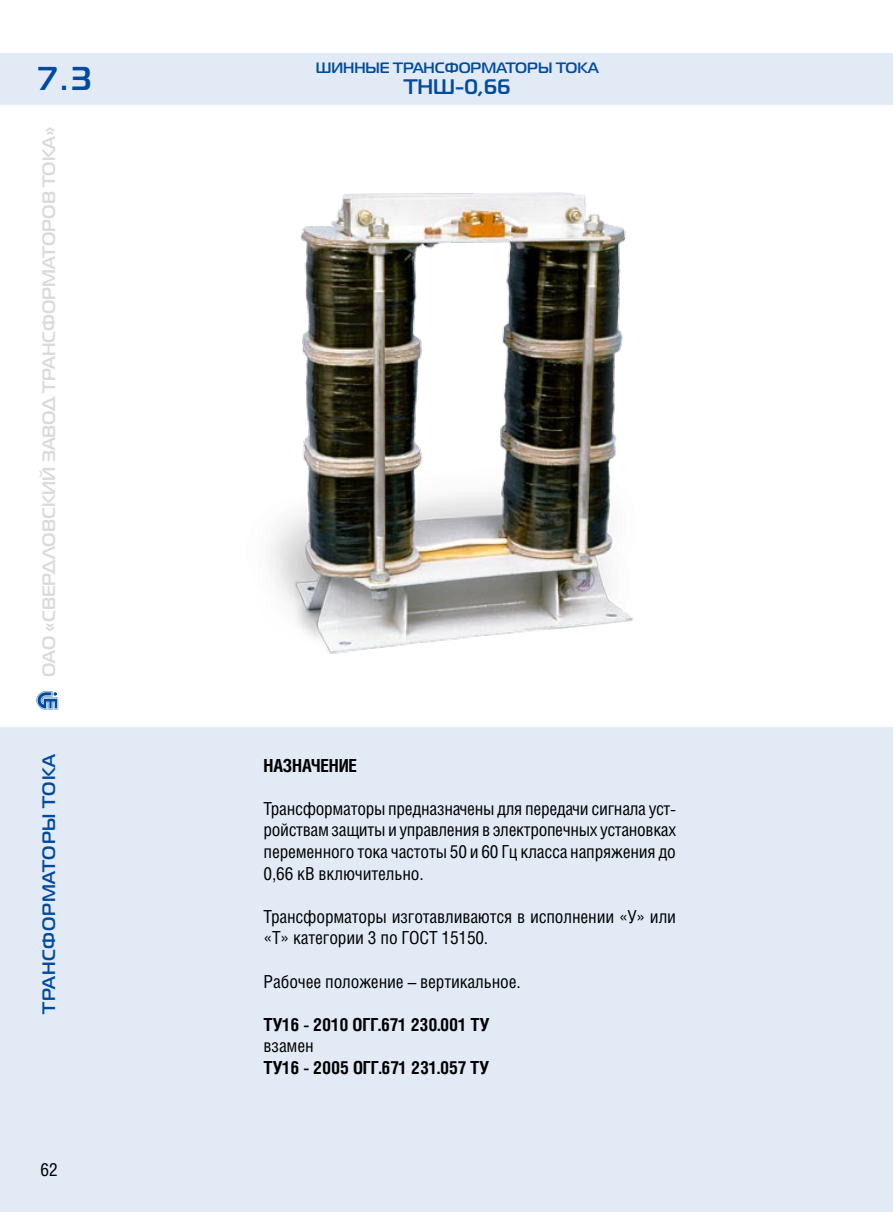
<style>
.page{position:relative;width:893px;height:1212px;background:#fff}
.page>*{position:absolute;margin:0;border:0;box-sizing:border-box;transform-origin:0 0}
.t1{font:700 33px "Magistral C";color:#004ba0}
.t2{font:700 21px "Magistral C";color:#004ba0}
.t3{font:18px/21.6px "Helios Cond";letter-spacing:-.01em;color:#000;text-align:justify}
.t4{font:700 18px/21.6px "Helios Cond";letter-spacing:-.01em;color:#000}
.t5{font:700 18px "Magistral C";color:#dadada}
.t6{font:700 18px "Magistral C";letter-spacing:.04em;color:#004ba0}
.t7{font:700 15px "Magistral C";color:#004ba0}
.s1{font-weight:400}
</style>
<div class="page">
<div style="left:0;top:53px;width:893px;height:51px;background:#e1eaf5"></div>
<div style="left:0;top:727px;width:893px;height:485px;background:#e1eaf5"></div>
<svg style="left:37px;top:691px;width:21px;height:18px"></svg>
<img style="left:270px;top:192px;width:364px;height:462px">
<p class="t1" style="left:39px;top:59px;width:54px">7.3</p>
<p class="t7" style="left:316px;top:59px;width:14px">Шинные</p>
<p class="t7" style="left:393px;top:59px;width:13px">трансформаторы</p>
<p class="t7" style="left:556px;top:59px;width:12px">тока</p>
<p class="t2" style="left:404px;top:75px;width:108px">ТНШ-0,66</p>
<p class="t5" style="left:38px;top:677px;width:552px;rotate:-90deg">ОАО «СВЕРДЛОВСКИЙ ЗАВОД ТРАНСФОРМАТОРОВ ТОКА»</p>
<p class="t6" style="left:38px;top:1014px;width:262px;rotate:-90deg">ТРАНСФОРМАТОРЫ тока</p>
<p class="t3" style="left:40px;top:1158px;width:19px">62</p>
<p class="t4" style="left:264px;top:754px;width:95px">НАЗНАЧЕНИЕ</p>
<p class="t3" style="left:264px;top:797px;width:414px">Трансформаторы предназначены для передачи сигнала уст&shy;ройствам защиты и управления в электропечных установках переменного тока частоты 50 и 60 Гц класса напряжения до 0,66 кВ включительно.</p>
<p class="t3" style="left:264px;top:905px;width:414px">Трансформаторы изготавливаются в исполнении «У» или «Т» категории 3 по ГОСТ 1 51 50.</p>
<p class="t3" style="left:264px;top:970px;width:259px">Рабочее положение – вертикальное.</p>
<p class="t4" style="left:264px;top:1013px;width:227px">ТУ16 - 2010 ОГГ.671 230.001 ТУ <span class="s1">взамен<br></span>ТУ16 - 2005 ОГГ.671 231.057 ТУ</p>
</div>
